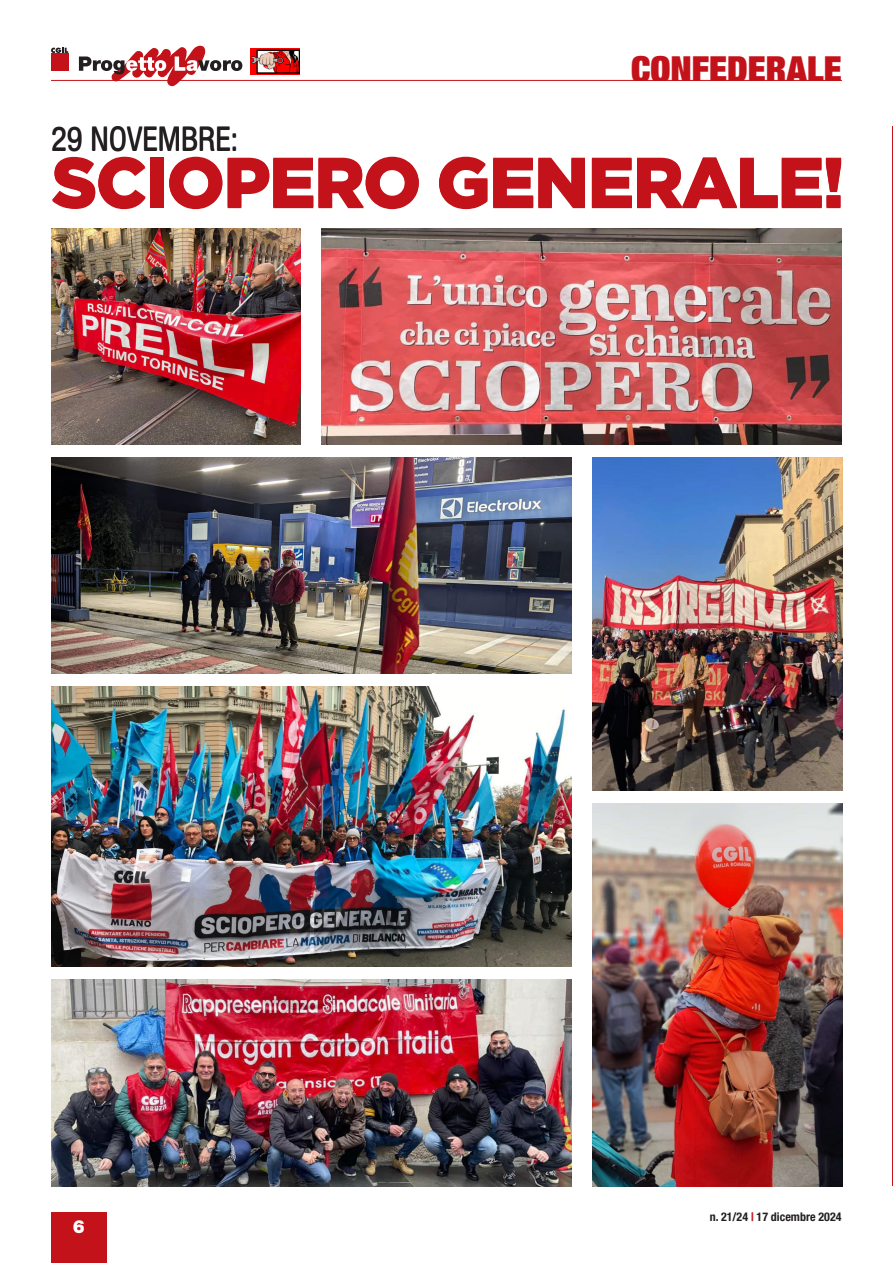
<style>
.page{position:relative;width:893px;height:1263px;background:#fff}
.page>*{position:absolute;margin:0;border:0;box-sizing:border-box;transform-origin:0 0}
.Titolo{font:900 70.5px "Gotham";letter-spacing:-.025em;color:#c4121a}
.t1{font:900 condensed 36px "Helvetica Neue LT Std";color:#c4121a}
.Titolo-2{font:condensed 33px "Helvetica Neue LT Std";color:#231f20}
.t2{font:900 18px "Helvetica Neue LT Std";color:#fff}
.t3{font:700 condensed 12px "Helvetica Neue LT Std";color:#231f20}
.s1{color:#c4121a}
</style>
<div class="page">
<svg style="left:79px;top:46px;width:163px;height:40px"></svg>
<svg style="left:51px;top:48px;width:17px;height:5px"></svg>
<div style="left:51px;top:54px;width:17px;height:17px;background:#c4121a"></div>
<div style="left:51px;top:1212px;width:55px;height:51px;background:#c4121a"></div>
<img style="left:250px;top:49px;width:49px;height:25px">
<hr style="left:51px;top:80px;width:791px;height:1px;background:#c4121a">
<img style="left:322px;top:229px;width:520px;height:216px">
<img style="left:51px;top:458px;width:520px;height:216px">
<img style="left:592px;top:458px;width:250px;height:333px">
<img style="left:51px;top:686px;width:520px;height:281px">
<img style="left:593px;top:803px;width:249px;height:383px">
<img style="left:51px;top:979px;width:520px;height:207px">
<img style="left:51px;top:229px;width:249px;height:216px">
<hr style="left:892px;top:126px;width:1px;height:1060px;background:#c4121a">
<p class="t1" style="left:631px;top:46px;width:212px">CONFEDERALE</p>
<p class="Titolo-2" style="left:51px;top:120px;width:189px">29 NOVEMBRE:</p>
<p class="Titolo" style="left:52px;top:142px;width:795px">SCIOPERO GENERALE!</p>
<h3 class="t2" style="left:73px;top:1216px;width:14px">6</h3>
<p class="t3" style="left:710px;top:1209px;width:133px">n. 21/24 <span class="s1">|</span> 17 dicembre 2024</p>
</div>
